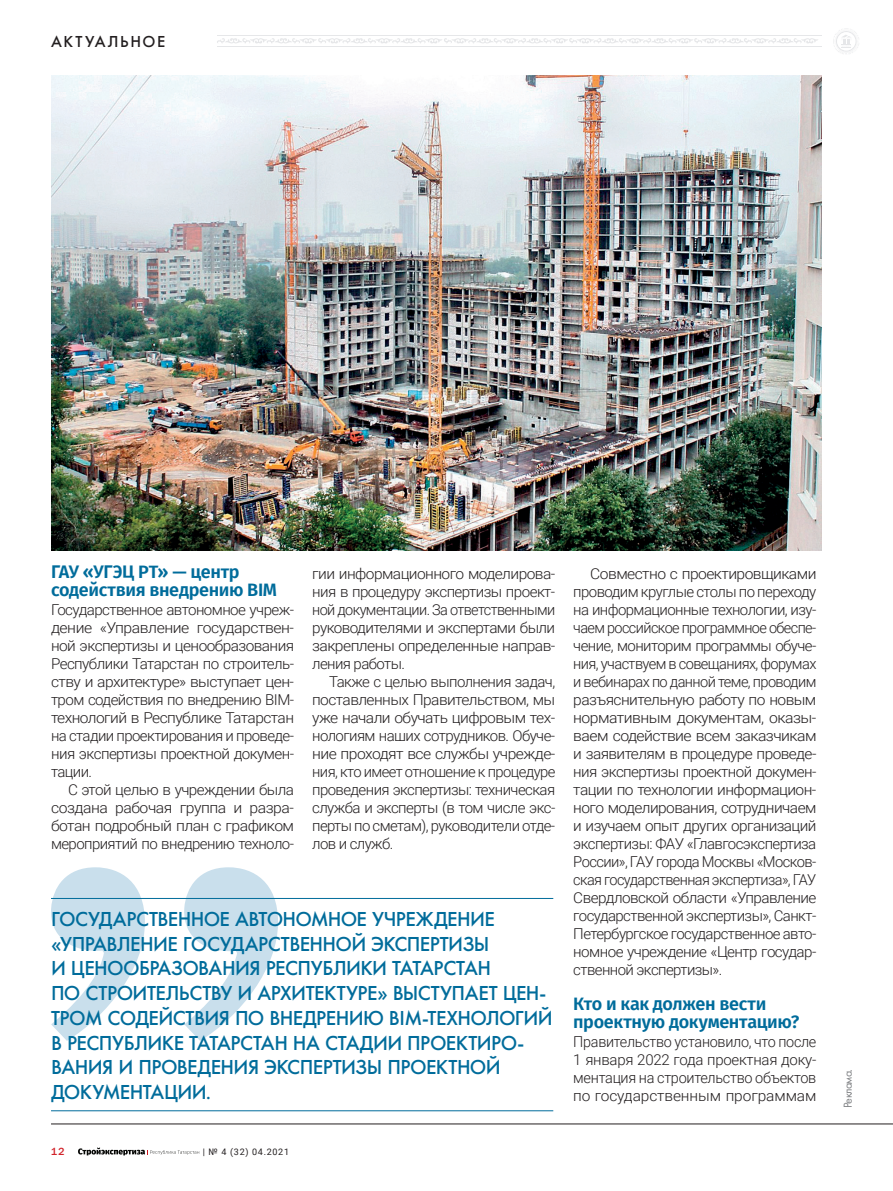
<style>
.page{position:relative;width:893px;height:1191px;background:#fff}
.page>*{position:absolute;margin:0;border:0;box-sizing:border-box;transform-origin:0 0}
.t1{font:21px/24.8px "Futura Medium C";letter-spacing:-.03em;color:#006c9b}
.t2{font:600 18px/18px "Fira Sans";letter-spacing:-.02em;color:#006c9b}
.t3{font:16.5px "Futura Medium C";letter-spacing:.1em;color:#231f20}
.t4{font:300 15px/18px "Roboto";letter-spacing:-.035em;color:#231f20;text-align:justify;scale:1.04 1}
.t5{font:300 15px/18px "Roboto";letter-spacing:-.035em;color:#231f20;text-align:justify}
.t6{font:300 15px/18px "Roboto";letter-spacing:-.035em;color:#231f20;text-align:justify;scale:.96 1}
.t7{font:12px "Futura Book C";letter-spacing:-.05em;color:#808285}
.t8{font:10.5px "Franklin Gothic Medium C";color:#d1232a}
.t9{font:9px "Roboto";letter-spacing:.075em;color:#231f20}
</style>
<div class="page">
<hr style="left:217px;top:35px;width:100px;height:1px;background:#e6e7e9">
<hr style="left:217px;top:46px;width:100px;height:1px;background:#e6e7e9">
<svg style="left:217px;top:38px;width:601px;height:6px"></svg>
<hr style="left:316px;top:35px;width:506px;height:1px;background:#e6e7e9">
<hr style="left:316px;top:46px;width:506px;height:1px;background:#e6e7e9">
<svg style="left:833px;top:28px;width:26px;height:26px"></svg>
<svg style="left:51px;top:867px;width:227px;height:173px"></svg>
<hr style="left:51px;top:898px;width:502px;height:1px;background:#006c9b">
<hr style="left:51px;top:1110px;width:502px;height:1px;background:#006c9b">
<img style="left:51px;top:75px;width:771px;height:476px">
<svg style="left:78px;top:1147px;width:121px;height:8px"></svg>
<hr style="left:51px;top:1123px;width:842px;height:1px;background:#231f20">
<p class="t3" style="left:51px;top:32px;width:116px">АКТУАЛЬНОЕ</p>
<p class="t2" style="left:51px;top:561px;width:228px">ГАУ «УГЭЦ РТ» — центр содействия внедрению BIM</p>
<p class="t5" style="left:51px;top:600px;width:245px">Государственное автономное учреж&shy;дение «Управление государствен&shy;ной экспертизы и ценообразования Республики Татарстан по строитель&shy;ству и архитектуре» выступает цен&shy;тром содействия по внедрению ВIM&shy;технологий в Республике Татарстан на стадии проектирования и проведе&shy;ния экспертизы проектной докумен&shy;тации.</p>
<p class="t5" style="left:51px;top:780px;width:245px;text-indent:17px">С этой целью в учреждении была создана рабочая группа и разра&shy;ботан подробный план с графиком мероприятий по внедрению техноло-</p>
<p class="t4" style="left:312px;top:564px;width:235px">гии информационного моделирова&shy;ния в процедуру экспертизы проект&shy;ной документации. За ответственными руководителями и экспертами были закреплены определенные направ&shy;ления работы.</p>
<p class="t5" style="left:312px;top:672px;width:245px;text-indent:17px">Также с целью выполнения задач, поставленных Правительством, мы уже начали обучать цифровым тех&shy;нологиям наших сотрудников. Обуче&shy;ние проходят все службы учрежде&shy;ния, кто имеет отношение к процедуре проведения экспертизы: техническая служба и эксперты (в том числе экс&shy;перты по сметам), руководители отде&shy;лов и служб.</p>
<p class="t1" style="left:51px;top:906px;width:503px">ГОСУДАРСТВЕННОЕ АВТОНОМНОЕ УЧРЕЖДЕНИЕ «УПРАВЛЕНИЕ ГОСУДАРСТВЕННОЙ ЭКСПЕРТИЗЫ<br>И ЦЕНООБРАЗОВАНИЯ РЕСПУБЛИКИ ТАТАРСТАН<br>ПО СТРОИТЕЛЬСТВУ И АРХИТЕКТУРЕ» ВЫСТУПАЕТ ЦЕН-ТРОМ СОДЕЙСТВИЯ ПО ВНЕДРЕНИЮ ВIM-ТЕХНОЛОГИЙ В РЕСПУБЛИКЕ ТАТАР СТАН НА СТАДИИ ПРОЕКТИРО-ВАНИЯ И ПРОВЕДЕНИЯ ЭКСПЕРТИЗЫ ПРОЕКТНОЙ ДОКУМЕНТАЦИИ.</p>
<p class="t8" style="left:51px;top:1146px;width:15px">12</p>
<p class="t9" style="left:203px;top:1145px;width:88px">| № 4 (32) 04.2021</p>
<p class="t4" style="left:573px;top:564px;width:235px;text-indent:17px">Совместно с проектировщиками проводим круглые столы по переходу на информационные технологии, изу&shy;чаем российское программное обеспе&shy;чение, мониторим программы обуче&shy;ния, участвуем в совещаниях, форумах и вебинарах по данной теме, проводим разъяснительную работу по новым нормативным документам, оказы&shy;ваем содействие всем заказчикам и заявителям в процедуре проведе&shy;ния экспертизы проектной докумен&shy;тации по технологии информацион&shy;ного моделирования, сотрудничаем и изучаем опыт других организаций экспертизы: ФАУ «Главгосэкспертиза России», ГАУ города Москвы «Москов&shy;ская государственная экспертиза», ГАУ Свердловской области «Управление государственной экспертизы», Санкт-Петербургское государственное авто&shy;номное учреждение «Центр государ&shy;ственной экспертизы».</p>
<p class="t2" style="left:573px;top:993px;width:228px">Кто и как должен вести проектную документацию?</p>
<p class="t6" style="left:573px;top:1032px;width:255px">Правительство установило, что после 1 января 2022 года проектная доку&shy;ментация на строительство объектов по государственным программам</p>
<p class="t7" style="left:841px;top:1108px;width:41px;rotate:-90deg">Реклама.</p>
</div>
